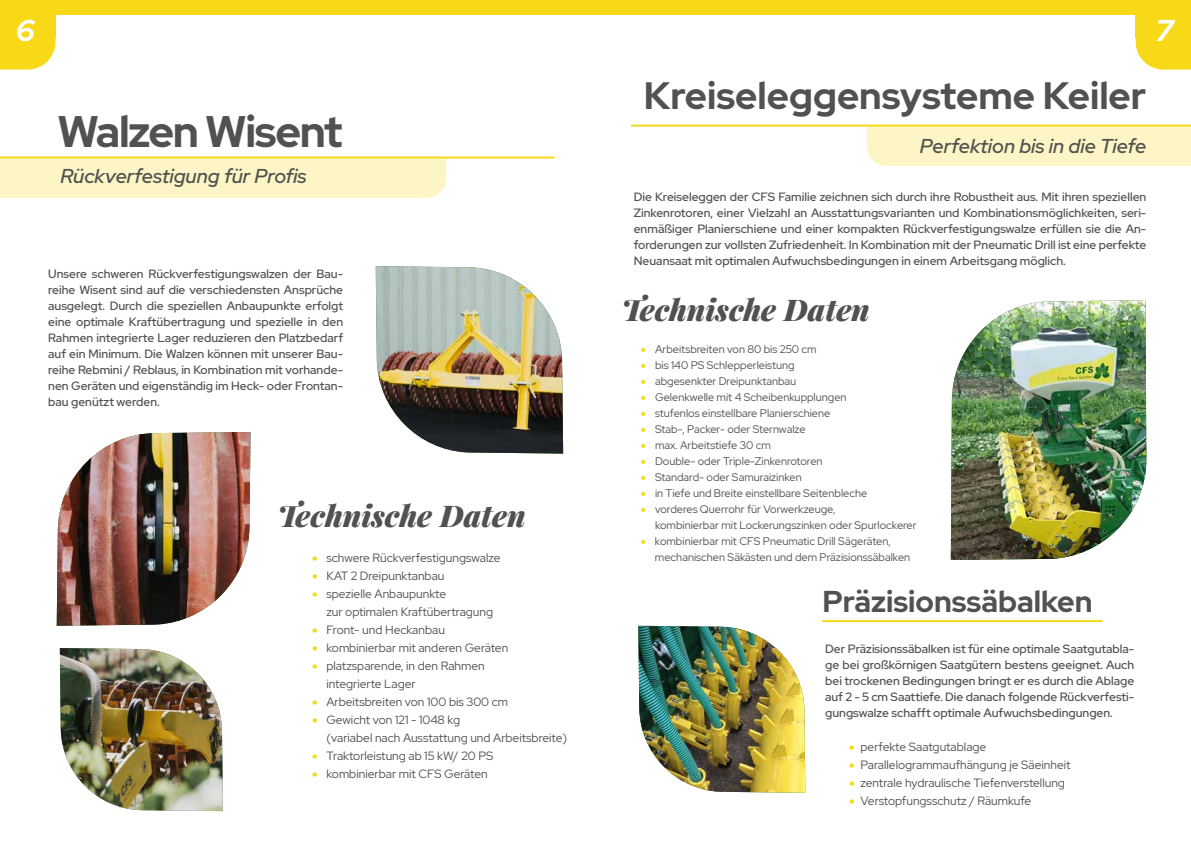
<style>
.page{position:relative;width:1191px;height:842px;background:#fff}
.page>*{position:absolute;margin:0;border:0;box-sizing:border-box;transform-origin:0 0}
.t1{font:700 44px "Red Hat Display";letter-spacing:-.03em;color:#4f524f}
.t2{font:700 38px "Red Hat Display";color:#4f524f}
.t3{font:italic 900 30px "Playfair Display";color:#4f524f}
.t4{font:700 30px "Red Hat Display";color:#4f524f}
.t5{font:italic 700 30px "Red Hat Display";color:#fff}
.t6{font:italic 500 20px "Red Hat Display";color:#4f524f}
.t7{font:500 12px/16px "Red Hat Display";color:#4f524f;text-align:justify}
.t8{font:12px/18px "Red Hat Display";color:#4f524f}
.t9{font:11px/16px "Red Hat Display";color:#4f524f}
.s1{color:#f7d917}
</style>
<div class="page">
<svg style="left:0;top:38px;width:55px;height:32px;background:#f7dc2e"></svg>
<svg style="left:1135px;top:38px;width:56px;height:32px;background:#f7dd32"></svg>
<div style="left:0;top:14px;width:55px;height:24px;background:#f7d917"></div>
<div style="left:1135px;top:14px;width:56px;height:24px;background:#f7d917"></div>
<svg style="left:423px;top:158px;width:23px;height:40px"></svg>
<div style="left:0;top:158px;width:423px;height:40px;background:#fdf5c5"></div>
<hr style="left:0;top:156px;width:554px;height:2px;background:#f7d917">
<div style="left:0;top:0;width:1191px;height:14px;background:#f7d917"></div>
<img style="left:57px;top:432px;width:193px;height:194px">
<img style="left:376px;top:266px;width:187px;height:188px">
<div style="left:887px;top:126px;width:304px;height:40px;background:#fdf5c5"></div>
<svg style="left:866px;top:127px;width:21px;height:39px"></svg>
<hr style="left:631px;top:125px;width:560px;height:2px;background:#f7d917">
<img style="left:950px;top:300px;width:196px;height:260px">
<img style="left:638px;top:626px;width:167px;height:167px">
<img style="left:60px;top:648px;width:163px;height:163px">
<hr style="left:822px;top:620px;width:280px;height:2px;background:#f7d917">
<h3 class="t5" style="left:16px;top:10px;width:20px">6</h3>
<h3 class="t5" style="left:1155px;top:10px;width:19px">7</h3>
<h1 class="t1" style="left:58px;top:103px;width:286px">Walzen Wisent</h1>
<h3 class="t6" style="left:60px;top:163px;width:248px">Rückverfestigung für Profis</h3>
<p class="t7" style="left:48px;top:266px;width:296px">Unsere schweren Rückverfestigungswalzen der Bau&shy;reihe Wisent sind auf die verschiedensten Ansprüche ausgelegt. Durch die speziellen Anbaupunkte erfolgt eine optimale Kraftübertragung und spezielle in den Rahmen integrierte Lager reduzieren den Platzbedarf auf ein Minimum. Die Walzen können mit unserer Bau&shy;reihe Rebmini / Reblaus, in Kombination mit vorhande&shy;nen Geräten und eigenständig im Heck- oder Frontan&shy;bau genützt werden.</p>
<h3 class="t3" style="left:278px;top:491px;width:249px">Technische Daten</h3>
<p class="t8" style="left:312px;top:548px;width:190px"><span class="s1">•</span> schwere Rückverfestigungswalze</p>
<p class="t8" style="left:312px;top:566px;width:134px"><span class="s1">•</span> KAT 2 Dreipunktanbau</p>
<p class="t8" style="left:326px;top:584px;width:168px;text-indent:-14px"><span class="s1">•</span> spezielle Anbaupunkte<br>zur optimalen Kraftübertragung</p>
<p class="t8" style="left:312px;top:620px;width:134px"><span class="s1">•</span> Front- und Heckanbau</p>
<p class="t8" style="left:312px;top:638px;width:198px"><span class="s1">•</span> kombinierbar mit anderen Geräten</p>
<p class="t8" style="left:326px;top:656px;width:160px;text-indent:-14px"><span class="s1">•</span> platzsparende, in den Rahmen integrierte Lager</p>
<p class="t8" style="left:312px;top:692px;width:197px"><span class="s1">•</span> Arbeitsbreiten von 100 bis 300 cm</p>
<p class="t8" style="left:326px;top:710px;width:242px;text-indent:-14px"><span class="s1">•</span> Gewicht von 121 - 1048 kg<br>(variabel nach Ausstattung und Arbeitsbreite)</p>
<p class="t8" style="left:312px;top:746px;width:183px"><span class="s1">•</span> Traktorleistung ab 15 kW/ 20 PS</p>
<p class="t8" style="left:312px;top:764px;width:177px"><span class="s1">•</span> kombinierbar mit CFS Geräten</p>
<h2 class="t2" style="left:644px;top:70px;width:504px">Kreiseleggensysteme Keiler</h2>
<h3 class="t6" style="left:919px;top:132px;width:228px">Perfektion bis in die Tiefe</h3>
<p class="t7" style="left:634px;top:189px;width:514px">Die Kreiseleggen der CFS Familie zeichnen sich durch ihre Robustheit aus. Mit ihren speziellen Zinkenrotoren, einer Vielzahl an Ausstattungsvarianten und Kombinationsmöglichkeiten, seri&shy;enmäßiger Planierschiene und einer kompakten Rückverfestigungswalze erfüllen sie die An&shy;forderungen zur vollsten Zufriedenheit. In Kombination mit der Pneumatic Drill ist eine perfekte Neuansaat mit optimalen Aufwuchsbedingungen in einem Arbeitsgang möglich.</p>
<h3 class="t3" style="left:622px;top:285px;width:249px">Technische Daten</h3>
<p class="t9" style="left:641px;top:341px;width:177px"><span class="s1">•</span> Arbeitsbreiten von 80 bis 250 cm</p>
<p class="t9" style="left:641px;top:357px;width:155px"><span class="s1">•</span> bis 140 PS Schlepperleistung</p>
<p class="t9" style="left:641px;top:373px;width:157px"><span class="s1">•</span> abgesenkter Dreipunktanbau</p>
<p class="t9" style="left:641px;top:389px;width:207px"><span class="s1">•</span> Gelenkwelle mit 4 Scheibenkupplungen</p>
<p class="t9" style="left:641px;top:405px;width:191px"><span class="s1">•</span> stufenlos einstellbare Planierschiene</p>
<p class="t9" style="left:641px;top:421px;width:166px"><span class="s1">•</span> Stab-, Packer- oder Sternwalze</p>
<p class="t9" style="left:641px;top:437px;width:131px"><span class="s1">•</span> max. Arbeitstiefe 30 cm</p>
<p class="t9" style="left:641px;top:453px;width:183px"><span class="s1">•</span> Double- oder Triple-Zinkenrotoren</p>
<p class="t9" style="left:641px;top:469px;width:162px"><span class="s1">•</span> Standard- oder Samuraizinken</p>
<p class="t9" style="left:641px;top:485px;width:228px"><span class="s1">•</span> in Tiefe und Breite einstellbare Seitenbleche</p>
<p class="t9" style="left:655px;top:501px;width:263px;text-indent:-14px"><span class="s1">•</span> vorderes Querrohr für Vorwerkzeuge,<br>kombinierbar mit Lockerungszinken oder Spurlockerer</p>
<p class="t9" style="left:655px;top:533px;width:257px;text-indent:-14px"><span class="s1">•</span> kombinierbar mit CFS Pneumatic Drill Sägeräten, mechanischen Säkästen und dem Präzisionssäbalken</p>
<h3 class="t4" style="left:822px;top:582px;width:272px">Präzisionssäbalken</h3>
<p class="t7" style="left:825px;top:640px;width:310px">Der Präzisionssäbalken ist für eine optimale Saatgutabla&shy;ge bei großkörnigen Saatgütern bestens geeignet. Auch bei trockenen Bedingungen bringt er es durch die Ablage auf 2 - 5 cm Saattiefe. Die danach folgende Rückverfesti&shy;gungswalze schafft optimale Aufwuchsbedingungen.</p>
<p class="t8" style="left:849px;top:737px;width:139px"><span class="s1">•</span> perfekte Saatgutablage</p>
<p class="t8" style="left:849px;top:755px;width:223px"><span class="s1">•</span> Parallelogrammaufhängung je Säeinheit</p>
<p class="t8" style="left:849px;top:773px;width:217px"><span class="s1">•</span> zentrale hydraulische Tiefenverstellung</p>
<p class="t8" style="left:849px;top:791px;width:184px"><span class="s1">•</span> Verstopfungsschutz / Räumkufe</p>
</div>
